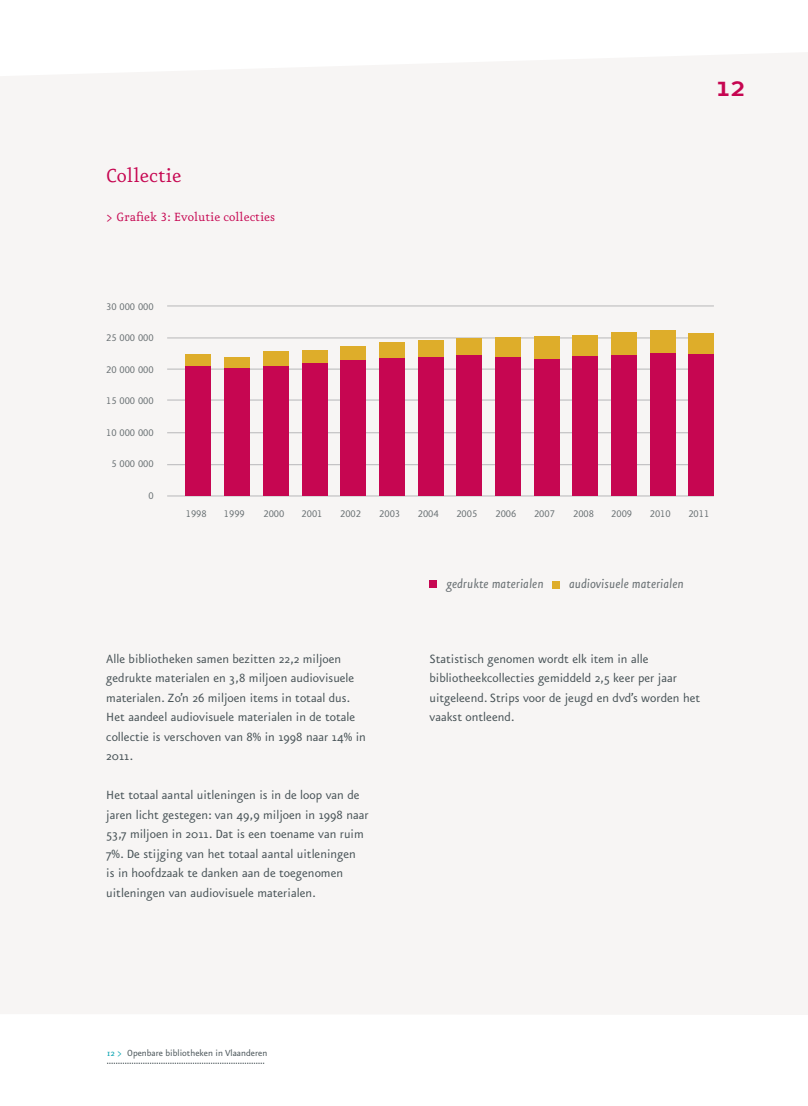
<style>
.page{position:relative;width:808px;height:1106px;background:#fff}
.page>*{position:absolute;margin:0;border:0;box-sizing:border-box;transform-origin:0 0}
.t1{font:500 36px "Eureka Sans";color:#c60651}
.t2{font:22.5px "Eureka";color:#c60651}
.t3{font:italic 15px "Eureka Sans";color:#6a7174}
.t4{font:14.25px/19.5px "Eureka Sans";color:#485357}
.t5{font:14.25px "Eureka";color:#c60651}
.t6{font:11.55px "Eureka Sans Regular Caps";color:#6a7174}
.t7{font:10.5px "Eureka Sans";color:#485357}
.s1{font-family:"Eureka Small Caps"}
.s2{font-family:"Eureka";color:#00a0af}
</style>
<div class="page">
<div style="left:0;top:53px;width:808px;height:962px;background:#f7f5f4"></div>
<div style="left:429px;top:580px;width:8px;height:8px;background:#c60651"></div>
<div style="left:552px;top:581px;width:7px;height:7px;background:#dead2a"></div>
<div style="left:78px;top:274px;width:701px;height:265px;background:#f7f5f4"></div>
<hr style="left:167px;top:495px;width:547px;height:1px;background:#b7b7b9">
<hr style="left:167px;top:464px;width:547px;height:1px;background:#b7b7b9">
<hr style="left:167px;top:432px;width:547px;height:1px;background:#b7b7b9">
<hr style="left:167px;top:399px;width:547px;height:1px;background:#b7b7b9">
<hr style="left:167px;top:369px;width:547px;height:1px;background:#b7b7b9">
<hr style="left:167px;top:337px;width:547px;height:1px;background:#b7b7b9">
<hr style="left:167px;top:305px;width:547px;height:1px;background:#b7b7b9">
<div style="left:186px;top:354px;width:25px;height:142px;background:#dead2a"></div>
<div style="left:225px;top:358px;width:25px;height:138px;background:#dead2a"></div>
<div style="left:263px;top:351px;width:25px;height:145px;background:#dead2a"></div>
<div style="left:302px;top:350px;width:25px;height:146px;background:#dead2a"></div>
<div style="left:341px;top:346px;width:25px;height:150px;background:#dead2a"></div>
<div style="left:379px;top:342px;width:25px;height:154px;background:#dead2a"></div>
<div style="left:418px;top:340px;width:25px;height:156px;background:#dead2a"></div>
<div style="left:457px;top:339px;width:25px;height:157px;background:#dead2a"></div>
<div style="left:495px;top:337px;width:25px;height:159px;background:#dead2a"></div>
<div style="left:534px;top:336px;width:25px;height:160px;background:#dead2a"></div>
<div style="left:573px;top:335px;width:25px;height:161px;background:#dead2a"></div>
<div style="left:611px;top:333px;width:25px;height:163px;background:#dead2a"></div>
<div style="left:650px;top:330px;width:25px;height:166px;background:#dead2a"></div>
<div style="left:689px;top:334px;width:25px;height:162px;background:#dead2a"></div>
<div style="left:186px;top:366px;width:25px;height:130px;background:#c60651"></div>
<div style="left:225px;top:369px;width:25px;height:127px;background:#c60651"></div>
<div style="left:263px;top:366px;width:25px;height:130px;background:#c60651"></div>
<div style="left:302px;top:364px;width:25px;height:132px;background:#c60651"></div>
<div style="left:341px;top:360px;width:25px;height:136px;background:#c60651"></div>
<div style="left:379px;top:358px;width:25px;height:138px;background:#c60651"></div>
<div style="left:418px;top:357px;width:25px;height:139px;background:#c60651"></div>
<div style="left:457px;top:355px;width:25px;height:141px;background:#c60651"></div>
<div style="left:495px;top:358px;width:25px;height:138px;background:#c60651"></div>
<div style="left:534px;top:359px;width:25px;height:137px;background:#c60651"></div>
<div style="left:573px;top:356px;width:25px;height:140px;background:#c60651"></div>
<div style="left:611px;top:356px;width:25px;height:140px;background:#c60651"></div>
<div style="left:650px;top:354px;width:25px;height:142px;background:#c60651"></div>
<div style="left:689px;top:354px;width:25px;height:142px;background:#c60651"></div>
<svg style="left:107px;top:1063px;width:157px;height:1px"></svg>
<p class="t2" style="left:106px;top:166px;width:77px">Collectie</p>
<p class="t5" style="left:106px;top:211px;width:170px">&gt; Grafiek <span class="s1">3</span>: Evolutie collecties</p>
<h1 class="t1" style="left:716px;top:68px;width:30px">12</h1>
<p class="t6" style="left:106px;top:300px;width:49px">30 000 000</p>
<p class="t6" style="left:106px;top:332px;width:49px">25 000 000</p>
<p class="t6" style="left:106px;top:363px;width:49px">20 000 000</p>
<p class="t6" style="left:106px;top:395px;width:49px">15 000 000</p>
<p class="t6" style="left:106px;top:426px;width:49px">10 000 000</p>
<p class="t6" style="left:111px;top:458px;width:44px">5 000 000</p>
<p class="t6" style="left:148px;top:489px;width:7px">0</p>
<p class="t6" style="left:186px;top:508px;width:22px">1998</p>
<p class="t6" style="left:224px;top:508px;width:22px">1999</p>
<p class="t6" style="left:263px;top:508px;width:22px">2000</p>
<p class="t6" style="left:302px;top:508px;width:22px">2001</p>
<p class="t6" style="left:340px;top:508px;width:22px">2002</p>
<p class="t6" style="left:379px;top:508px;width:22px">2003</p>
<p class="t6" style="left:418px;top:508px;width:22px">2004</p>
<p class="t6" style="left:456px;top:508px;width:22px">2005</p>
<p class="t6" style="left:495px;top:508px;width:22px">2006</p>
<p class="t6" style="left:534px;top:508px;width:22px">2007</p>
<p class="t6" style="left:573px;top:508px;width:22px">2008</p>
<p class="t6" style="left:611px;top:508px;width:22px">2009</p>
<p class="t6" style="left:650px;top:508px;width:22px">2010</p>
<p class="t6" style="left:688px;top:508px;width:22px">2011</p>
<p class="t3" style="left:446px;top:576px;width:99px">gedrukte materialen</p>
<p class="t3" style="left:569px;top:576px;width:116px">audiovisuele materialen</p>
<p class="t4" style="left:106px;top:649px;width:261px">Alle bibliotheken samen bezitten 22,2 miljoen gedrukte materialen en 3,8 miljoen audiovisuele materialen. Zo’n 26 miljoen items in totaal dus.<br>Het aandeel audiovisuele materialen in de totale collectie is verschoven van 8% in 1998 naar 14% in 2011.</p>
<p class="t4" style="left:106px;top:785px;width:264px">Het totaal aantal uitleningen is in de loop van de jaren licht gestegen: van 49,9 miljoen in 1998 naar 53,7 miljoen in 2011. Dat is een toename van ruim 7%. De stijging van het totaal aantal uitleningen<br>is in hoofdzaak te danken aan de toegenomen uitleningen van audiovisuele materialen.</p>
<p class="t4" style="left:429px;top:649px;width:272px">Statistisch genomen wordt elk item in alle bibliotheekcollecties gemiddeld 2,5 keer per jaar uitgeleend. Strips voor de jeugd en dvd’s worden het vaakst ontleend.</p>
<p class="t7" style="left:107px;top:1048px;width:162px"><span class="s2">12 &gt;</span> Openbare bibliotheken in Vlaanderen</p>
</div>
